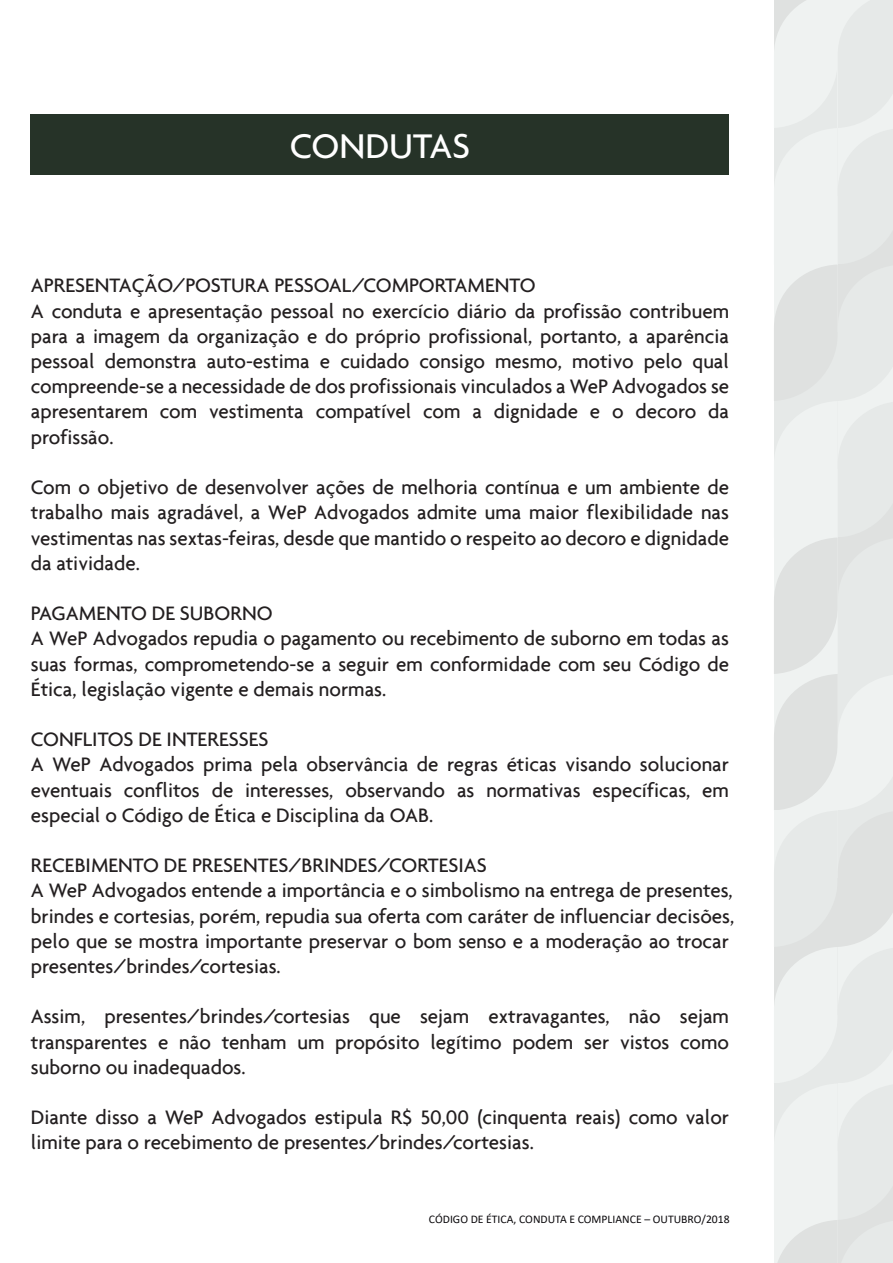
<style>
.page{position:relative;width:893px;height:1263px;background:#fff}
.page>*{position:absolute;margin:0;border:0;box-sizing:border-box;transform-origin:0 0}
.t1{font:500 36.9px "Agenda";color:#fff}
.t2{font:500 21px/25.2px "Agenda";color:#231f20}
.t3{font:11.7px "Calibri";color:#0b090c}
</style>
<div class="page">
<div style="left:31px;top:114px;width:698px;height:61px;background:#263328"></div>
<svg style="left:774px;top:0;width:119px;height:1263px"></svg>
<h1 class="t1" style="left:290px;top:124px;width:182px">CONDUTAS</h1>
<p class="t2" style="left:31px;top:273px;width:700px">APRESENTAÇÃO/POSTURA PESSOAL/COMPORTAMENTO<br>A conduta e apresentação pessoal no exercício diário da profissão contribuem para a imagem da organização e do próprio profissional, portanto, a aparência pessoal demonstra auto-estima e cuidado consigo mesmo, motivo pelo qual compreende-se a necessidade de dos profissionais vinculados a WeP Advogados se apresentarem com vestimenta compatível com a dignidade e o decoro da profissão.</p>
<p class="t2" style="left:31px;top:474px;width:700px;text-align:justify">Com o objetivo de desenvolver ações de melhoria contínua e um ambiente de trabalho mais agradável, a WeP Advogados admite uma maior flexibilidade nas vestimentas nas sextas-feiras, desde que mantido o respeito ao decoro e dignidade da atividade.</p>
<p class="t2" style="left:31px;top:600px;width:700px">PAGAMENTO DE SUBORNO<br>A WeP Advogados repudia o pagamento ou recebimento de suborno em todas as suas formas, comprometendo-se a seguir em conformidade com seu Código de Ética, legislação vigente e demais normas.</p>
<p class="t2" style="left:31px;top:726px;width:700px">CONFLITOS DE INTERESSES<br>A WeP Advogados prima pela observância de regras éticas visando solucionar eventuais conflitos de interesses, observando as normativas específicas, em especial o Código de Ética e Disciplina da OAB.</p>
<p class="t2" style="left:31px;top:852px;width:705px">RECEBIMENTO DE PRESENTES/BRINDES/CORTESIAS<br>A WeP Advogados entende a importância e o simbolismo na entrega de presentes, brindes e cortesias, porém, repudia sua oferta com caráter de influenciar decisões, pelo que se mostra importante preservar o bom senso e a moderação ao trocar presentes/brindes/cortesias.</p>
<p class="t2" style="left:31px;top:1003px;width:700px;text-align:justify">Assim, presentes/brindes/cortesias que sejam extravagantes, não sejam transparentes e não tenham um propósito legítimo podem ser vistos como suborno ou inadequados.</p>
<p class="t2" style="left:31px;top:1104px;width:700px">Diante disso a WeP Advogados estipula R$ 50,00 (cinquenta reais) como valor limite para o recebimento de presentes/brindes/cortesias.</p>
<p class="t3" style="left:429px;top:1211px;width:302px">CÓDIGO DE ÉTICA, CONDUTA E COMPLIANCE – OUTUBRO/2018</p>
</div>
